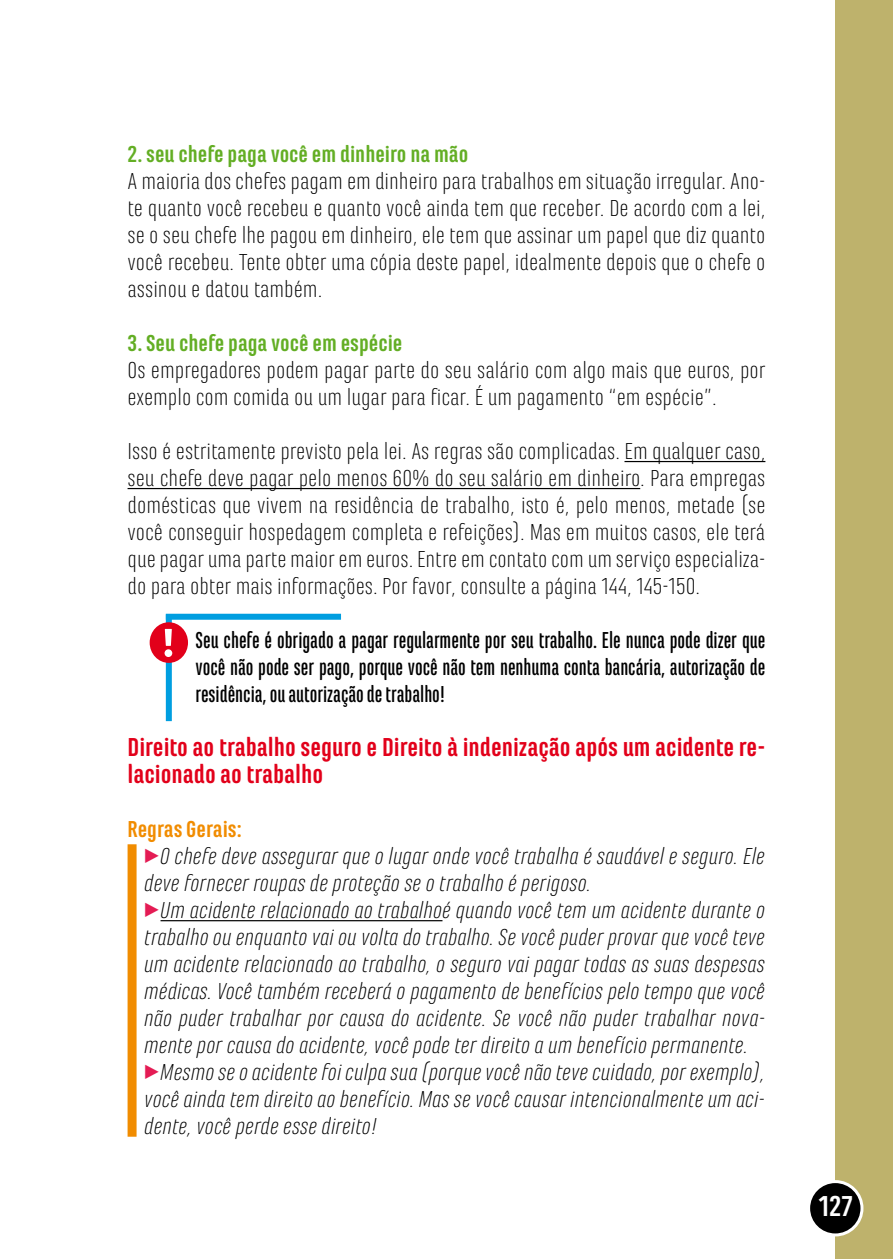
<style>
.page{position:relative;width:893px;height:1259px;background:#fff}
.page>*{position:absolute;margin:0;border:0;box-sizing:border-box;transform-origin:0 0}
.t1{font:700 30px "Marianina FY";color:#fff}
.t2{font:700 27px/27px "Marianina FY";color:#e2001a}
.t3{font:300 24px/27px "Marianina FY";color:#000;text-align:justify}
.t4{font:italic 300 24px/27px "Marianina FY";color:#000}
.t5{font:500 24px/27px "Marianina Cn FY";color:#000;text-align:justify}
.t6{font:700 24px "Marianina FY";color:#63ae24}
.s1{font-weight:700;font-style:normal;color:#f18c00}
.s2{font-family:"Click Bits Arrows Two";font-weight:400;font-style:normal;color:#e41b54}
</style>
<div class="page">
<div style="left:836px;top:0;width:57px;height:1259px;background:#beb26c"></div>
<div style="left:809px;top:1181px;width:53px;height:54px;background:#000;border-radius:50%"></div>
<div style="left:807px;top:1180px;width:56px;height:56px;border:3px solid #fff;border-radius:50%"></div>
<hr style="left:624px;top:461px;width:141px;height:1px;background:#000">
<hr style="left:128px;top:488px;width:512px;height:1px;background:#000">
<hr style="left:161px;top:920px;width:281px;height:1px;background:#000">
<div style="left:166px;top:614px;width:175px;height:6px;background:#009ee0"></div>
<div style="left:166px;top:614px;width:6px;height:107px;background:#009ee0"></div>
<div style="left:150px;top:622px;width:38px;height:41px;background:#e2001a;border-radius:50%"></div>
<div style="left:165px;top:629px;width:7px;height:17px;background:#fff"></div>
<div style="left:165px;top:649px;width:7px;height:8px;background:#fff;border-radius:50%"></div>
<div style="left:128px;top:844px;width:9px;height:292px;background:#f18c00"></div>
<p class="t6" style="left:128px;top:141px;width:342px">2. seu chefe paga você em dinheiro na mão</p>
<p class="t3" style="left:128px;top:168px;width:639px">A maioria dos chefes pagam em dinheiro para trabalhos em situação irregular. Ano&shy;te quanto você recebeu e quanto você ainda tem que receber. De acordo com a lei, se o seu chefe lhe pagou em dinheiro, ele tem que assinar um papel que diz quanto você recebeu. Tente obter uma cópia deste papel, idealmente depois que o chefe o assinou e datou também.</p>
<p class="t6" style="left:128px;top:330px;width:276px">3. Seu chefe paga você em espécie</p>
<p class="t3" style="left:128px;top:357px;width:639px">Os empregadores podem pagar parte do seu salário com algo mais que euros, por exemplo com comida ou um lugar para ficar. É um pagamento “em espécie”.</p>
<p class="t3" style="left:128px;top:438px;width:639px">Isso é estritamente previsto pela lei. As regras são complicadas. Em qualquer caso, seu chefe deve pagar pelo menos 60% do seu salário em dinheiro. Para empregas domésticas que vivem na residência de trabalho, isto é, pelo menos, metade (se você conseguir hospedagem completa e refeições). Mas em muitos casos, ele terá que pagar uma parte maior em euros. Entre em contato com um serviço especializa&shy;do para obter mais informações. Por favor, consulte a página 144, 145-150.</p>
<p class="t5" style="left:196px;top:626px;width:571px">Seu chefe é obrigado a pagar regularmente por seu trabalho. Ele nunca pode dizer que você não pode ser pago, porque você não tem nenhuma conta bancária, autorização de residência, ou autorização de trabalho!</p>
<p class="t2" style="left:128px;top:734px;width:639px">Direito ao trabalho seguro e Direito à indenização após um acidente re&shy;lacionado ao trabalho</p>
<p class="t4" style="left:145px;top:816px;width:622px;text-indent:-17px"><span class="s1">Regras Gerais:<br></span><span class="s2">3</span>O chefe deve assegurar que o lugar onde você trabalha é saudável e seguro. Ele deve fornecer roupas de proteção se o trabalho é perigoso.<br><span class="s2">3</span>Um acidente relacionado ao trabalhoé quando você tem um acidente durante o trabalho ou enquanto vai ou volta do trabalho. Se você puder provar que você teve um acidente relacionado ao trabalho, o seguro vai pagar todas as suas despesas médicas. Você também receberá o pagamento de benefícios pelo tempo que você não puder trabalhar por causa do acidente. Se você não puder trabalhar nova&shy;mente por causa do acidente, você pode ter direito a um benefício permanente.<br><span class="s2">3</span>Mesmo se o acidente foi culpa sua (porque você não teve cuidado, por exemplo), você ainda tem direito ao benefício. Mas se você causar intencionalmente um aci&shy;dente, você perde esse direito!</p>
<p class="t1" style="left:818px;top:1189px;width:36px">127</p>
</div>
